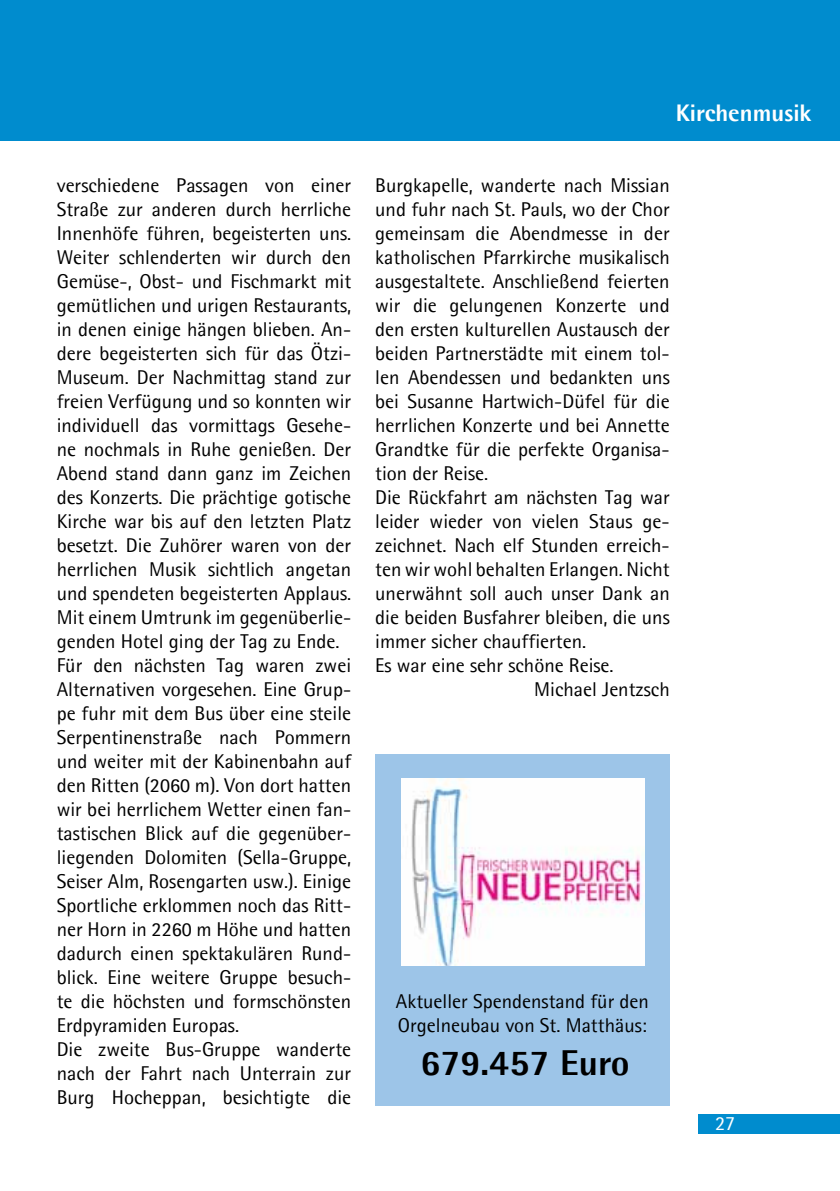
<style>
.page{position:relative;width:840px;height:1191px;background:#fff}
.page>*{position:absolute;margin:0;border:0;box-sizing:border-box;transform-origin:0 0}
.t1{font:800 36px "Agfa Rotis Semisans";color:#000}
.t2{font:800 24px "Agfa Rotis Semisans";color:#fff}
.t3{font:20px/24px "Agfa Rotis Semisans";color:#000}
.t4{font:20px "Agfa Rotis Semisans";color:#fff}
</style>
<div class="page">
<div style="left:697px;top:1114px;width:142px;height:20px;background:#008cce"></div>
<div style="left:0;top:0;width:839px;height:141px;background:#008cce"></div>
<div style="left:375px;top:754px;width:294px;height:352px;background:#9dc5e8"></div>
<img style="left:401px;top:779px;width:243px;height:187px">
<p class="t3" style="left:57px;top:173px;width:296px">verschiedene Passagen von einer Straße zur anderen durch herrliche Innenhöfe führen, begeisterten uns.<br>Weiter schlenderten wir durch den Gemüse-, Obst- und Fischmarkt mit gemütlichen und urigen Restaurants, in denen einige hängen blieben. An&shy;dere begeisterten sich für das Ötzi-Museum. Der Nachmittag stand zur freien Verfügung und so konnten wir individuell das vormittags Gesehe&shy;ne nochmals in Ruhe genießen. Der Abend stand dann ganz im Zeichen des Konzerts. Die prächtige gotische Kirche war bis auf den letzten Platz besetzt. Die Zuhörer waren von der herrlichen Musik sichtlich angetan und spendeten begeisterten Applaus.<br>Mit einem Umtrunk im gegenüberlie&shy;genden Hotel ging der Tag zu Ende.<br>Für den nächsten Tag waren zwei Alternativen vorgesehen. Eine Grup&shy;pe fuhr mit dem Bus über eine steile Serpentinenstraße nach Pommern und weiter mit der Kabinenbahn auf den Ritten (2060 m). Von dort hatten wir bei herrlichem Wetter einen fan&shy;tastischen Blick auf die gegenüber&shy;liegenden Dolomiten (Sella-Gruppe, Seiser Alm, Rosengarten usw.). Einige Sportliche erklommen noch das Ritt&shy;ner Horn in 2260 m Höhe und hatten dadurch einen spektakulären Rund&shy;blick. Eine weitere Gruppe besuch&shy;te die höchsten und formschönsten Erdpyramiden Europas.<br>Die zweite Bus-Gruppe wanderte nach der Fahrt nach Unterrain zur Burg Hocheppan, besichtigte die</p>
<p class="t2" style="left:777px;top:98px;width:35px">???</p>
<p class="t2" style="left:675px;top:98px;width:137px">Kirchenmusik</p>
<p class="t3" style="left:375px;top:173px;width:296px">Burgkapelle, wanderte nach Missian</p>
<p class="t3" style="left:375px;top:197px;width:296px">und fuhr nach St. Pauls, wo der Chor</p>
<p class="t3" style="left:375px;top:221px;width:296px">gemeinsam die Abendmesse in der</p>
<p class="t3" style="left:375px;top:245px;width:296px">katholischen Pfarrkirche musikalisch</p>
<p class="t3" style="left:375px;top:269px;width:296px">ausgestaltete. Anschließend feierten</p>
<p class="t3" style="left:375px;top:293px;width:296px">wir die gelungenen Konzerte und</p>
<p class="t3" style="left:375px;top:317px;width:296px">den ersten kulturellen Austausch der</p>
<p class="t3" style="left:375px;top:341px;width:296px">beiden Partnerstädte mit einem tol-</p>
<p class="t3" style="left:375px;top:365px;width:296px">len Abendessen und bedankten uns</p>
<p class="t3" style="left:375px;top:389px;width:296px">bei Susanne Hartwich-Düfel für die</p>
<p class="t3" style="left:375px;top:413px;width:296px">herrlichen Konzerte und bei Annette</p>
<p class="t3" style="left:375px;top:437px;width:296px">Grandtke für die perfekte Organisa-</p>
<p class="t3" style="left:375px;top:461px;width:114px">tion der Reise.</p>
<p class="t3" style="left:375px;top:485px;width:296px">Die Rückfahrt am nächsten Tag war</p>
<p class="t3" style="left:375px;top:509px;width:296px">leider wieder von vielen Staus ge-</p>
<p class="t3" style="left:375px;top:533px;width:296px">zeichnet. Nach elf Stunden erreich-</p>
<p class="t3" style="left:375px;top:557px;width:296px">ten wir wohl behalten Erlangen. Nicht</p>
<p class="t3" style="left:375px;top:581px;width:296px">unerwähnt soll auch unser Dank an</p>
<p class="t3" style="left:375px;top:605px;width:296px">die beiden Busfahrer bleiben, die uns</p>
<p class="t3" style="left:375px;top:629px;width:212px">immer sicher chauffierten.</p>
<p class="t3" style="left:375px;top:653px;width:240px">Es war eine sehr schöne Reise.</p>
<p class="t3" style="left:534px;top:677px;width:137px">Michael Jentzsch</p>
<p class="t3" style="left:396px;top:989px;width:254px">Aktueller Spendenstand für den<br>Orgelneubau von St. Matthäus:</p>
<h1 class="t1" style="left:420px;top:1040px;width:210px">679.457 Euro</h1>
<p class="t4" style="left:714px;top:1111px;width:22px">27</p>
</div>
